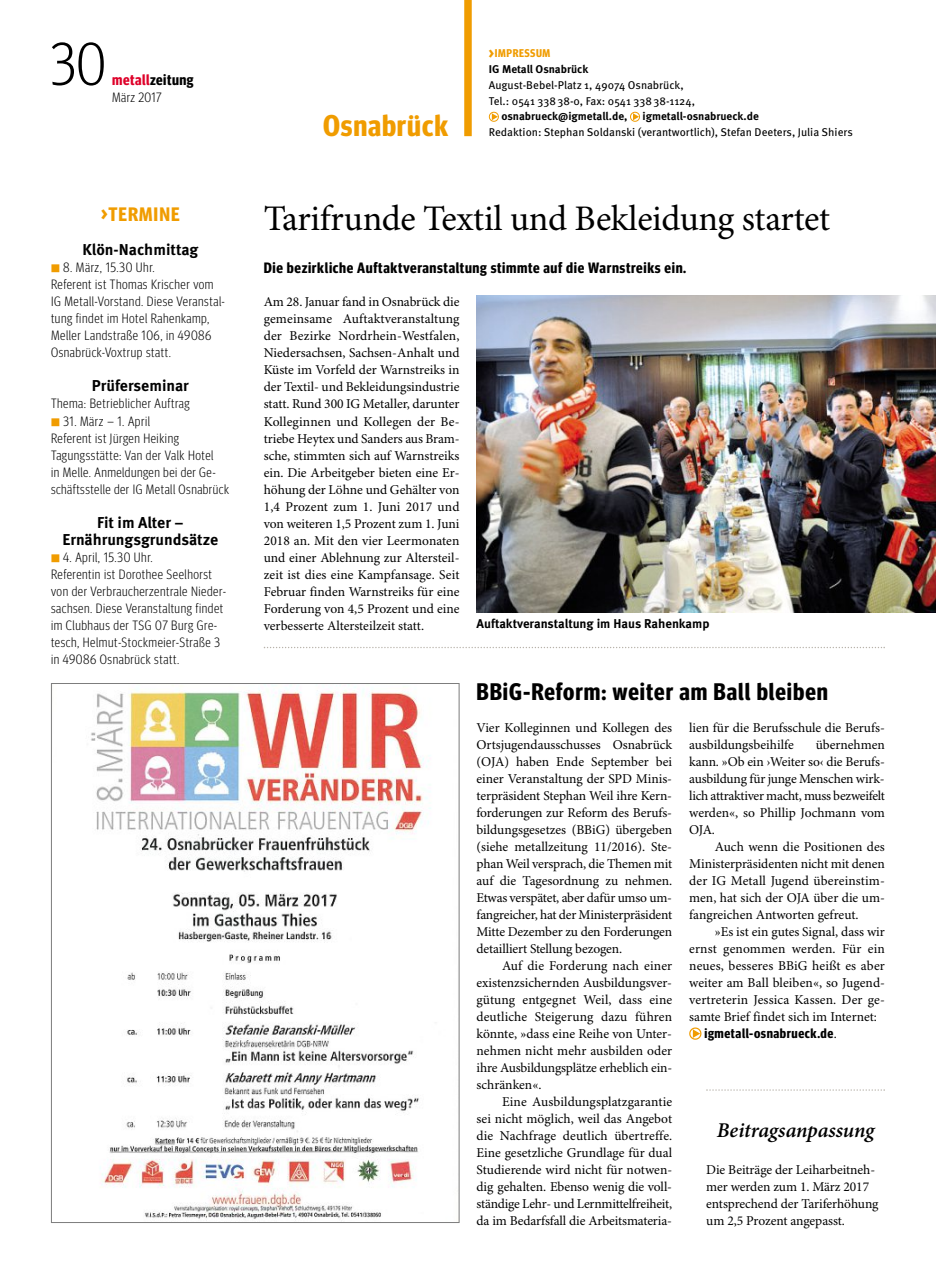
<style>
.page{position:relative;width:936px;height:1285px;background:#fff}
.page>*{position:absolute;margin:0;border:0;box-sizing:border-box;transform-origin:0 0}
.t1{font:300 60px "Meta Headline Cond OT";color:#000}
.t2{font:36px "Minion Pro";letter-spacing:-.01em;color:#000}
.t3{font:700 30px "Meta Headline Cond OT";letter-spacing:.03em;color:#f09c00}
.t4{font:700 24px "Meta Headline Cond OT";letter-spacing:.04em;color:#000}
.t5{font:italic 600 21px "Minion Pro";letter-spacing:-.005em;color:#000}
.t6{font:700 19.5px "Meta Headline Cond OT";letter-spacing:.05em;color:#f09c00}
.t7{font:700 15.75px/17px "Meta OT";color:#000;text-align:center}
.t8{font:700 15px "Meta Headline Cond OT";letter-spacing:.04em;color:#000}
.t9{font:13.5px/17px "Minion Pro";letter-spacing:-.005em;color:#000;text-align:justify}
.t10{font:300 13.5px/17px "Meta Headline Cond OT";letter-spacing:.04em;color:#000}
.t11{font:700 13.5px "Meta Headline Cond OT";letter-spacing:.04em;color:#000}
.t12{font:700 12.75px "Meta OT";letter-spacing:-.005em;color:#000}
.t13{font:11.25px/15.8px "Meta OT";color:#000}
.t14{font:700 11.25px "Meta OT";color:#000}
.t15{font:700 11.25px "Meta Headline Cond OT";letter-spacing:.05em;color:#f09c00}
.s1{color:#de0029}
.s2{font-family:"Meta OT";font-weight:700;font-size:10.5px;color:#f09c00}
.s3{font-size:15.75px}
.s4{font-family:"Minion Pro";font-weight:400}
</style>
<div class="page">
<div style="left:464px;top:0;width:7px;height:136px;background:#f09c00"></div>
<svg style="left:489px;top:112px;width:151px;height:10px"></svg>
<svg style="left:689px;top:1027px;width:12px;height:12px"></svg>
<img style="left:476px;top:295px;width:459px;height:317px">
<img style="left:91px;top:685px;width:340px;height:534px">
<svg style="left:706px;top:1089px;width:178px;height:1px"></svg>
<svg style="left:264px;top:646px;width:620px;height:2px"></svg>
<h1 class="t1" style="left:50px;top:29px;width:58px">30</h1>
<p class="t8" style="left:112px;top:71px;width:83px"><span class="s1">metall</span>zeitung</p>
<p class="t10" style="left:112px;top:89px;width:51px">März 2017</p>
<h3 class="t6" style="left:101px;top:203px;width:80px">&gt;TERMINE</h3>
<p class="t7" style="left:82px;top:241px;width:118px">Klön-Nachmittag</p>
<p class="t10" style="left:51px;top:259px;width:175px"><span class="s2">■</span> 8. März, 15.30 Uhr.<br>Referent ist Thomas Krischer vom<br>IG Metall-Vorstand. Diese Veranstal&shy;tung findet im Hotel Rahenkamp,<br>Meller Landstraße 106, in 49086<br>Osnabrück-Voxtrup statt.</p>
<p class="t7" style="left:92px;top:377px;width:98px">Prüferseminar</p>
<p class="t10" style="left:51px;top:395px;width:140px">Thema: Betrieblicher Auftrag</p>
<p class="t10" style="left:51px;top:412px;width:179px"><span class="s2">■</span> 31. März – 1. April<br>Referent ist Jürgen Heiking<br>Tagungsstätte: Van der Valk Hotel<br>in Melle. Anmeldungen bei der Ge&shy;schäftsstelle der IG Metall Osnabrück</p>
<p class="t7" style="left:62px;top:513px;width:157px">Fit im Alter –<br>Ernährungsgrundsätze</p>
<p class="t10" style="left:51px;top:548px;width:177px"><span class="s2">■</span> 4. April, 15.30 Uhr.<br>Referentin ist Dorothee Seelhorst von der Verbraucherzentrale Nieder&shy;sachsen. Diese Veranstaltung findet im Clubhaus der TSG 07 Burg Gre&shy;tesch, Helmut-Stockmeier-Straße 3 in 49086 Osnabrück statt.</p>
<h3 class="t3" style="left:323px;top:108px;width:127px">Osnabrück</h3>
<p class="t15" style="left:489px;top:47px;width:63px"><span class="s3">&gt;</span>IMPRESSUM</p>
<p class="t14" style="left:489px;top:62px;width:101px">IG Metall Osnabrück</p>
<p class="t13" style="left:489px;top:77px;width:208px">August-Bebel-Platz 1, 49074 Osnabrück,<br>Tel.: 0541 33838-0, Fax: 0541 33838-1124,</p>
<p class="t14" style="left:501px;top:110px;width:128px">osnabrueck@igmetall.de,</p>
<p class="t14" style="left:642px;top:110px;width:118px">igmetall-osnabrueck.de</p>
<p class="t13" style="left:489px;top:124px;width:365px">Redaktion: Stephan Soldanski (verantwortlich), Stefan Deeters, Julia Shiers</p>
<h2 class="t2" style="left:264px;top:197px;width:568px">Tarifrunde Textil und Bekleidung startet</h2>
<p class="t8" style="left:264px;top:259px;width:424px">Die bezirkliche Auftaktveranstaltung stimmte auf die Warnstreiks ein.</p>
<p class="t9" style="left:264px;top:293px;width:197px">Am 28. Januar fand in Osnabrück die gemeinsame Auftaktveranstaltung der Bezirke Nordrhein-Westfalen, Niedersachsen, Sachsen-Anhalt und Küste im Vorfeld der Warnstreiks in der Textil- und Bekleidungsindustrie statt. Rund 300 IG Metaller, darunter Kolleginnen und Kollegen der Be&shy;triebe Heytex und Sanders aus Bram&shy;sche, stimmten sich auf Warnstreiks ein. Die Arbeitgeber bieten eine Er&shy;höhung der Löhne und Gehälter von 1,4 Prozent zum 1. Juni 2017 und von weiteren 1,5 Prozent zum 1. Juni 2018 an. Mit den vier Leermonaten und einer Ablehnung zur Altersteil&shy;zeit ist dies eine Kampfansage. Seit Februar finden Warnstreiks für eine Forderung von 4,5 Prozent und eine verbesserte Altersteilzeit statt.</p>
<p class="t12" style="left:476px;top:616px;width:235px">Auftaktveranstaltung im Haus Rahenkamp</p>
<h3 class="t4" style="left:476px;top:677px;width:353px">BBiG-Reform: weiter am Ball bleiben</h3>
<p class="t9" style="left:476px;top:718px;width:197px">Vier Kolleginnen und Kollegen des Ortsjugendausschusses Osnabrück (OJA) haben Ende September bei einer Veranstaltung der SPD Minis&shy;terpräsident Stephan Weil ihre Kern&shy;forderungen zur Reform des Berufs&shy;bildungsgesetzes (BBiG) übergeben (siehe metallzeitung 11/2016). Ste&shy;phan Weil versprach, die Themen mit auf die Tagesordnung zu nehmen.<br>Etwas verspätet, aber dafür umso um&shy;fangreicher, hat der Ministerpräsident Mitte Dezember zu den Forderungen detailliert Stellung bezogen.</p>
<p class="t9" style="left:476px;top:956px;width:197px;text-indent:26px">Auf die Forderung nach einer existenzsichernden Ausbildungsver&shy;gütung entgegnet Weil, dass eine deutliche Steigerung dazu führen könnte, »dass eine Reihe von Unter&shy;nehmen nicht mehr ausbilden oder ihre Ausbildungsplätze erheblich ein&shy;schränken«.</p>
<p class="t9" style="left:476px;top:1092px;width:197px;text-indent:26px">Eine Ausbildungsplatzgarantie sei nicht möglich, weil das Angebot die Nachfrage deutlich übertreffe.<br>Eine gesetzliche Grundlage für dual Studierende wird nicht für notwen&shy;dig gehalten. Ebenso wenig die voll&shy;ständige Lehr- und Lernmittelfreiheit, da im Bedarfsfall die Arbeitsmateria-</p>
<p class="t9" style="left:689px;top:718px;width:197px">lien für die Berufsschule die Berufs&shy;ausbildungsbeihilfe</p>
<p class="t9" style="left:689px;top:735px;width:197px;text-indent:126px">übernehmen kann. »Ob ein ›Weiter so‹ die Berufs&shy;ausbildung für junge Menschen wirk&shy;lich attraktiver macht, muss bezweifelt werden«, so Phillip Jochmann vom OJA.</p>
<p class="t9" style="left:689px;top:837px;width:197px;text-indent:26px">Auch wenn die Positionen des Ministerpräsidenten nicht mit denen der IG Metall Jugend übereinstim&shy;men, hat sich der OJA über die um&shy;fangreichen Antworten gefreut.</p>
<p class="t9" style="left:689px;top:922px;width:197px;text-indent:26px">»Es ist ein gutes Signal, dass wir ernst genommen werden. Für ein neues, besseres BBiG heißt es aber weiter am Ball bleiben«, so Jugend&shy;vertreterin Jessica Kassen. Der ge&shy;samte Brief findet sich im Internet:</p>
<p class="t11" style="left:704px;top:1025px;width:134px">igmetall-osnabrueck.de<span class="s4">.</span></p>
<h3 class="t5" style="left:716px;top:1116px;width:159px">Beitragsanpassung</h3>
<p class="t9" style="left:706px;top:1160px;width:174px;text-align:left">Die Beiträge der Leiharbeitneh&shy;mer werden zum 1. März 2017 entsprechend der Tariferhöhung um 2,5 Prozent angepasst.</p>
</div>
